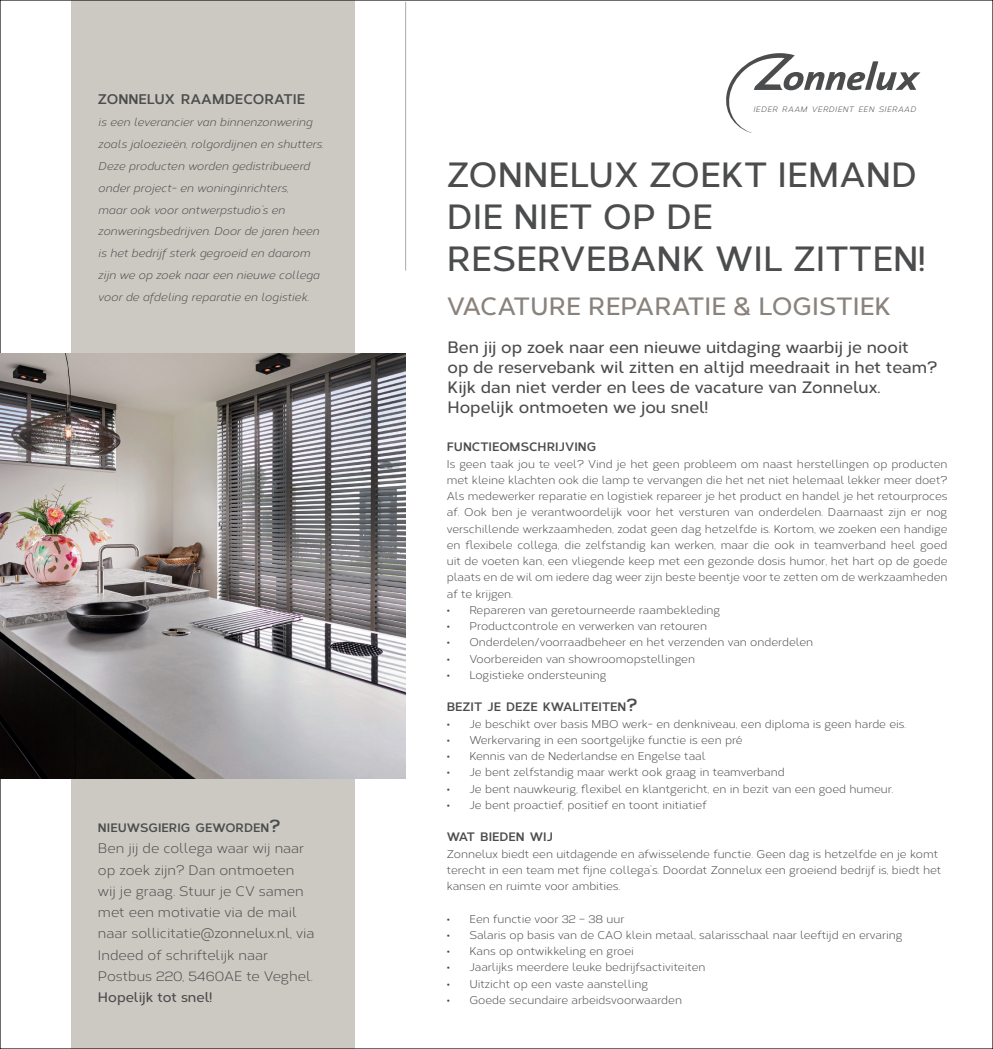
<style>
.page{position:relative;width:993px;height:1049px;background:#fff}
.page>*{position:absolute;margin:0;border:0;box-sizing:border-box;transform-origin:0 0}
.t1{font:600 35px/42px "Corbert";color:#4b4c4d}
.t2{font:600 25px "Corbert";color:#8a827c}
.t3{font:600 16.5px/19.8px "Corbert";color:#4b4c4d}
.t4{font:700 14px "Corbert";color:#4b4c4d}
.t5{font:13.75px/21.2px "Corbert";color:#4b4c4d}
.t6{font:600 13.75px "Corbert";color:#4b4c4d}
.t7{font:700 12.25px "Corbert";color:#4b4c4d}
.t8{font:11.25px/16.2px "Corbert";color:#4b4c4d;text-align:justify}
.t9{font:italic 11.25px/21.9px "Corbert";color:#4b4c4d}
.t10{font:italic 7.88px "Corbert";letter-spacing:.055em;color:#4b4c4d}
.s1{font-size:17.5px}
</style>
<div class="page">
<div style="left:71px;top:0;width:283px;height:1049px;background:#ccc9c2"></div>
<hr style="left:405px;top:2px;width:1px;height:269px;background:#b0aaa6">
<svg style="left:726px;top:53px;width:194px;height:80px"></svg>
<img style="left:0;top:354px;width:405px;height:424px">
<p class="t4" style="left:98px;top:89px;width:209px">ZONNELUX RAAMDECORATIE</p>
<p class="t9" style="left:98px;top:111px;width:227px">is een leverancier van binnenzonwering zoals jaloezieën, rolgordijnen en shutters.<br>Deze producten worden gedistribueerd onder project- en woninginrichters,<br>maar ook voor ontwerpstudio’s en zonweringsbedrijven. Door de jaren heen is het bedrijf sterk gegroeid en daarom zijn we op zoek naar een nieuwe collega voor de afdeling reparatie en logistiek.</p>
<p class="t7" style="left:98px;top:818px;width:184px">NIEUWSGIERIG GEWORDEN<span class="s1">?</span></p>
<p class="t5" style="left:98px;top:837px;width:218px">Ben jij de collega waar wij naar op zoek zijn? Dan ontmoeten wij je graag. Stuur je CV samen met een motivatie via de mail naar sollicitatie@zonnelux.nl, via<br>Indeed of schriftelijk naar<br>Postbus 220, 5460AE te Veghel.</p>
<p class="t6" style="left:98px;top:987px;width:116px">Hopelijk tot snel!</p>
<p class="t10" style="left:753px;top:103px;width:164px">IEDER RAAM VERDIENT EEN SIERAAD</p>
<h1 class="t1" style="left:446px;top:151px;width:480px">ZONNELUX ZOEKT IEMAND<br>DIE NIET OP DE<br>RESERVEBANK WIL ZITTEN!</h1>
<h2 class="t2" style="left:446px;top:287px;width:445px">VACATURE REPARATIE &amp; LOGISTIEK</h2>
<h3 class="t3" style="left:447px;top:336px;width:491px">Ben jij op zoek naar een nieuwe uitdaging waarbij je nooit<br>op de reservebank wil zitten en altijd meedraait in het team?<br>Kijk dan niet verder en lees de vacature van Zonnelux.<br>Hopelijk ontmoeten we jou snel!</h3>
<p class="t7" style="left:446px;top:438px;width:151px">FUNCTIEOMSCHRIJVING</p>
<p class="t8" style="left:446px;top:455px;width:502px">Is geen taak jou te veel? Vind je het geen probleem om naast herstellingen op producten met kleine klachten ook die lamp te vervangen die het net niet helemaal lekker meer doet?<br>Als medewerker reparatie en logistiek repareer je het product en handel je het retourproces af. Ook ben je verantwoordelijk voor het versturen van onderdelen. Daarnaast zijn er nog verschillende werkzaamheden, zodat geen dag hetzelfde is. Kortom, we zoeken een handige en flexibele collega, die zelfstandig kan werken, maar die ook in teamverband heel goed uit de voeten kan, een vliegende keep met een gezonde dosis humor, het hart op de goede plaats en de wil om iedere dag weer zijn beste beentje voor te zetten om de werkzaamheden af te krijgen.</p>
<p class="t8" style="left:446px;top:601px;width:275px">• Repareren van geretourneerde raambekleding</p>
<p class="t8" style="left:446px;top:617px;width:261px">• Productcontrole en verwerken van retouren</p>
<p class="t8" style="left:446px;top:634px;width:367px">• Onderdelen/voorraadbeheer en het verzenden van onderdelen</p>
<p class="t8" style="left:446px;top:650px;width:250px">• Voorbereiden van showroomopstellingen</p>
<p class="t8" style="left:446px;top:666px;width:161px">• Logistieke ondersteuning</p>
<p class="t7" style="left:446px;top:698px;width:192px">BEZIT JE DEZE KWALITEITEN<span class="s1">?</span></p>
<p class="t8" style="left:446px;top:715px;width:461px">• Je beschikt over basis MBO werk- en denkniveau, een diploma is geen harde eis.</p>
<p class="t8" style="left:446px;top:731px;width:297px">• Werkervaring in een soortgelijke functie is een pré</p>
<p class="t8" style="left:446px;top:747px;width:260px">• Kennis van de Nederlandse en Engelse taal</p>
<p class="t8" style="left:446px;top:764px;width:339px">• Je bent zelfstandig maar werkt ook graag in teamverband</p>
<p class="t8" style="left:446px;top:780px;width:448px">• Je bent nauwkeurig, flexibel en klantgericht, en in bezit van een goed humeur.</p>
<p class="t8" style="left:446px;top:796px;width:261px">• Je bent proactief, positief en toont initiatief</p>
<p class="t7" style="left:446px;top:828px;width:108px">WAT BIEDEN WIJ</p>
<p class="t8" style="left:446px;top:845px;width:496px;text-align:left">Zonnelux biedt een uitdagende en afwisselende functie. Geen dag is hetzelfde en je komt terecht in een team met fijne collega’s. Doordat Zonnelux een groeiend bedrijf is, biedt het kansen en ruimte voor ambities.</p>
<p class="t8" style="left:446px;top:910px;width:179px">• Een functie voor 32 – 38 uur</p>
<p class="t8" style="left:446px;top:926px;width:457px">• Salaris op basis van de CAO klein metaal, salarisschaal naar leeftijd en ervaring</p>
<p class="t8" style="left:446px;top:942px;width:188px">• Kans op ontwikkeling en groei</p>
<p class="t8" style="left:446px;top:959px;width:260px">• Jaarlijks meerdere leuke bedrijfsactiviteiten</p>
<p class="t8" style="left:446px;top:975px;width:203px">• Uitzicht op een vaste aanstelling</p>
<p class="t8" style="left:446px;top:991px;width:236px">• Goede secundaire arbeidsvoorwaarden</p>
</div>
